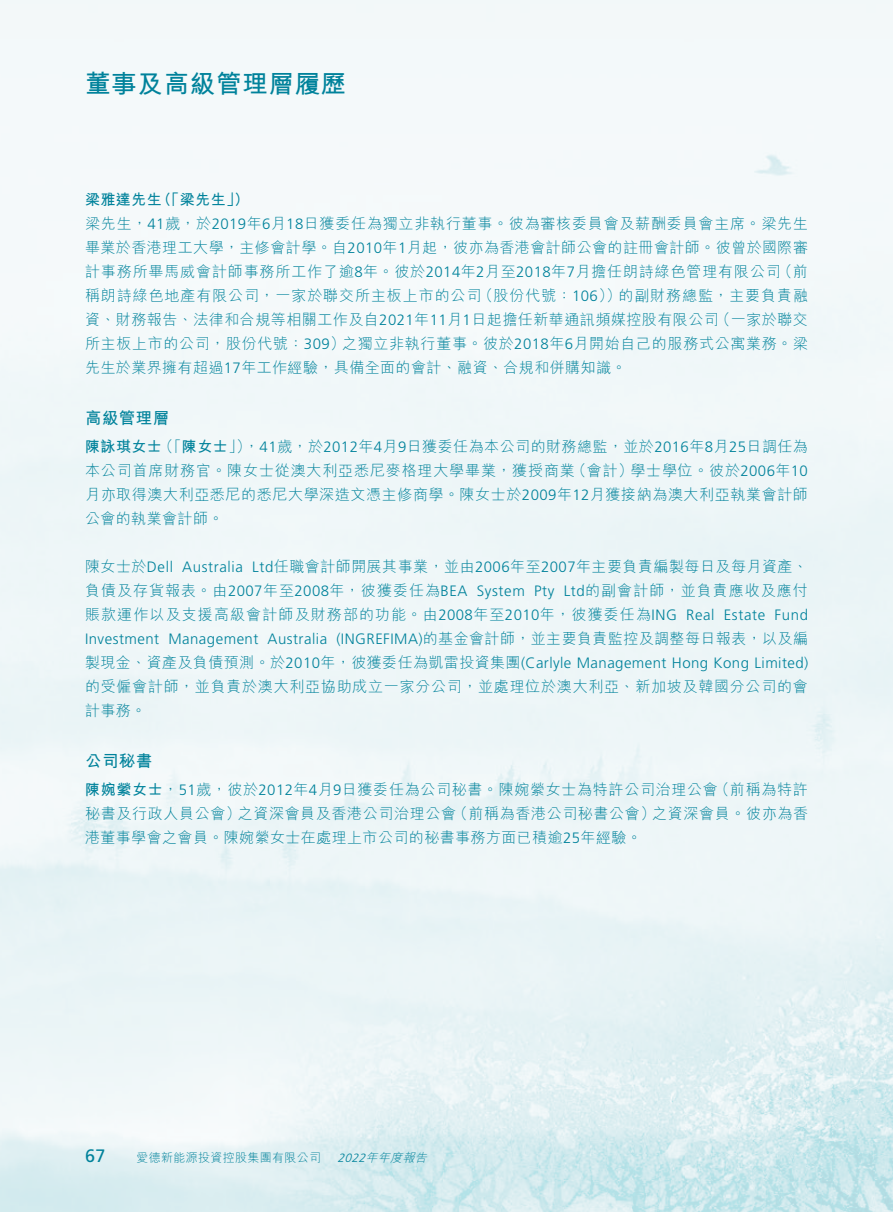
<style>
.page{position:relative;width:893px;height:1212px;background:#fff}
.page>*{position:absolute;margin:0;border:0;box-sizing:border-box;transform-origin:0 0}
.t1{font:700 25.5px "M Hei HK";letter-spacing:.03em;color:#00829b}
.t2{font:18px "Frutiger LT Std";color:#00829b}
.t3{font:700 16.5px "M Hei HK";letter-spacing:.03em;color:#00829b}
.t4{font:300 15px/24px "M Hei HK";letter-spacing:.045em;color:#00829b}
.t5{font:300 15px/24px "Frutiger LT Std";letter-spacing:.03em;color:#00829b}
.t6{font:300 15px/24px "M Hei HK";letter-spacing:.075em;color:#00829b}
.t7{font:300 15px "M Hei HK";letter-spacing:.07em;color:#00829b}
.t8{font:700 15px "M Hei HK";letter-spacing:.03em;color:#00829b}
.t9{font:300 12px "M Hei HK";letter-spacing:.03em;color:#00829b}
.t10{font:italic 300 12px "M Hei HK";color:#00829b}
.t11{font:italic 300 12px "Frutiger LT Std";color:#00829b}
.s1{font-family:"Frutiger LT Std"}
.s2{font-weight:700}
.s3{font-family:"M Hei HK"}
</style>
<div class="page">
<img style="left:0;top:0;width:893px;height:1212px">
<h1 class="t1" style="left:85px;top:65px;width:263px">董事及高級管理層履歷</h1>
<p class="t8" style="left:85px;top:188px;width:78px">梁雅達先生</p>
<p class="t4" style="left:85px;top:211px;width:724px">梁先生，<span class="s1">41</span>歲，於<span class="s1">2019</span>年 月<span class="s1">6 18</span>日獲委任為獨立非執行董事。彼為審核委員會及薪酬委員會主席。梁先生</p>
<p class="t4" style="left:85px;top:235px;width:724px">畢業於香港理工大學，主修會計學。自<span class="s1">2010</span>年<span class="s1">1</span>月起，彼亦為香港會計師公會的註冊會計師。彼曾於國際審</p>
<p class="t4" style="left:777px;top:259px;width:32px">（前</p>
<p class="t8" style="left:157px;top:188px;width:94px">（「梁先生 (「</p>
<p class="t4" style="left:618px;top:259px;width:191px;text-indent:-533px">計事務所畢馬威會計師事務所工作了逾 年<span class="s1">8</span> 。彼於<span class="s1">2014</span>年<span class="s1">2</span>月至<span class="s1">2018</span>年<span class="s1">7</span>月擔任朗詩綠色管理有限公司<br>的副財務總監，主要負責融</p>
<p class="t4" style="left:478px;top:283px;width:145px">（股份代號：<span class="s1">106</span>））</p>
<p class="t4" style="left:85px;top:283px;width:398px">稱朗詩綠色地產有限公司，一家於聯交所主板上市的公司</p>
<p class="t4" style="left:715px;top:307px;width:94px">（一家於聯交</p>
<p class="t4" style="left:342px;top:307px;width:467px;text-indent:-257px">資、財務報告、法律和合規等相關工作及自<span class="s1">2021</span>年<span class="s1">11</span>月<span class="s1">1</span>日起擔任新華通訊頻媒控股有限公司<br>之獨立非執行董事。彼於<span class="s1">2018</span>年<span class="s1">6</span>月開始自己的服務式公寓業務。梁</p>
<p class="t4" style="left:85px;top:331px;width:543px">所主板上市的公司，股份代號：<span class="s1">309</span>）<br>先生於業界擁有超過<span class="s1">17</span>年工作經驗，具備全面的會計、融資、合規和併購知識。</p>
<p class="t3" style="left:85px;top:406px;width:86px">高級管理層</p>
<p class="t4" style="left:244px;top:434px;width:565px">，<span class="s1">41</span>歲，於<span class="s1">2012</span>年 月<span class="s1">4 9</span>日獲委任為本公司的財務總監，並於<span class="s1">2016</span>年 月<span class="s1">8 25</span>日調任為</p>
<p class="t4" style="left:159px;top:434px;width:94px">（「<span class="s2">陳女士</span>」）</p>
<p class="t8" style="left:85px;top:436px;width:78px">陳詠琪女士</p>
<p class="t4" style="left:85px;top:458px;width:724px">本公司首席財務官。陳女士從澳大利亞悉尼麥格理大學畢業，獲授商業<br>月亦取得澳大利亞悉尼的悉尼大學深造文憑主修商學。陳女士於<span class="s1">2009</span>年<span class="s1">12</span>月獲接納為澳大利亞執業會計師公會的執業會計師。</p>
<p class="t4" style="left:252px;top:554px;width:557px"><span class="s1">Ltd</span>任職會計師開展其事業，並由<span class="s1">2006</span>年至<span class="s1">2007</span>年主要負責編製每日及每月資產、</p>
<p class="t4" style="left:571px;top:458px;width:63px">（會計）</p>
<p class="t4" style="left:630px;top:458px;width:179px">學士學位。彼於<span class="s1">2006</span>年<span class="s1">10</span></p>
<p class="t4" style="left:85px;top:554px;width:89px">陳女士於<span class="s1">Dell</span></p>
<p class="t5" style="left:182px;top:555px;width:62px">Australia</p>
<p class="t7" style="left:85px;top:583px;width:384px">負債及存貨報表。由<span class="s1">2007</span>年至<span class="s1">2008</span>年，彼獲委任為<span class="s1">BEA</span></p>
<p class="t5" style="left:477px;top:579px;width:50px">System</p>
<p class="t5" style="left:534px;top:579px;width:22px">Pty</p>
<p class="t7" style="left:564px;top:583px;width:246px"><span class="s1">Ltd</span>的副會計師，並負責應收及應付</p>
<p class="t6" style="left:336px;top:602px;width:473px;text-indent:-251px">賬款運作以及支援高級會計師及財務部的功能。由<span class="s1">2008</span>年至<span class="s1">2010</span>年，彼獲委任為<span class="s1">ING<br>(INGREFIMA)</span>的基金會計師，並主要負責監控及調整每日報表，以及編</p>
<p class="t5" style="left:686px;top:603px;width:30px">Real</p>
<p class="t5" style="left:774px;top:603px;width:35px">Fund</p>
<p class="t5" style="left:724px;top:603px;width:43px">Estate</p>
<p class="t5" style="left:268px;top:627px;width:61px">Australia</p>
<p class="t5" style="left:85px;top:627px;width:725px">Investment<br><span class="s3">製現金、資產及負債預測。於</span>2010<span class="s3">年，彼獲委任為凱雷投資集團</span>(Carlyle Management Hong Kong Limited(</p>
<p class="t4" style="left:85px;top:674px;width:724px">的受僱會計師，並負責於澳大利亞協助成立一家分公司，並處理位於澳大利亞、新加坡及韓國分公司的會計事務。</p>
<p class="t3" style="left:85px;top:749px;width:69px">公司秘書</p>
<p class="t4" style="left:714px;top:778px;width:95px">（前稱為特許</p>
<p class="t5" style="left:168px;top:627px;width:92px">Management</p>
<p class="t4" style="left:652px;top:778px;width:157px;text-indent:-567px"><span class="s2">陳婉縈女士</span>，<span class="s1">51</span>歲，彼於<span class="s1">2012</span>年 月<span class="s1">4 9</span>日獲委任為公司秘書。陳婉縈女士為特許公司治理公會<br>之資深會員。彼亦為香</p>
<p class="t4" style="left:85px;top:802px;width:558px">秘書及行政人員公會）<br>港董事學會之會員。陳婉縈女士在處理上市公司的秘書事務方面已積逾<span class="s1">25</span>年經驗。</p>
<p class="t4" style="left:453px;top:802px;width:204px">（前稱為香港公司秘書公會）</p>
<p class="t4" style="left:238px;top:802px;width:220px">之資深會員及香港公司治理公會</p>
<p class="t2" style="left:85px;top:1145px;width:22px">67</p>
<p class="t9" style="left:137px;top:1151px;width:186px">愛德新能源投資控股集團有限公司</p>
<p class="t10" style="left:366px;top:1151px;width:66px">年年度報告</p>
<p class="t11" style="left:338px;top:1151px;width:33px">2022</p>
</div>
